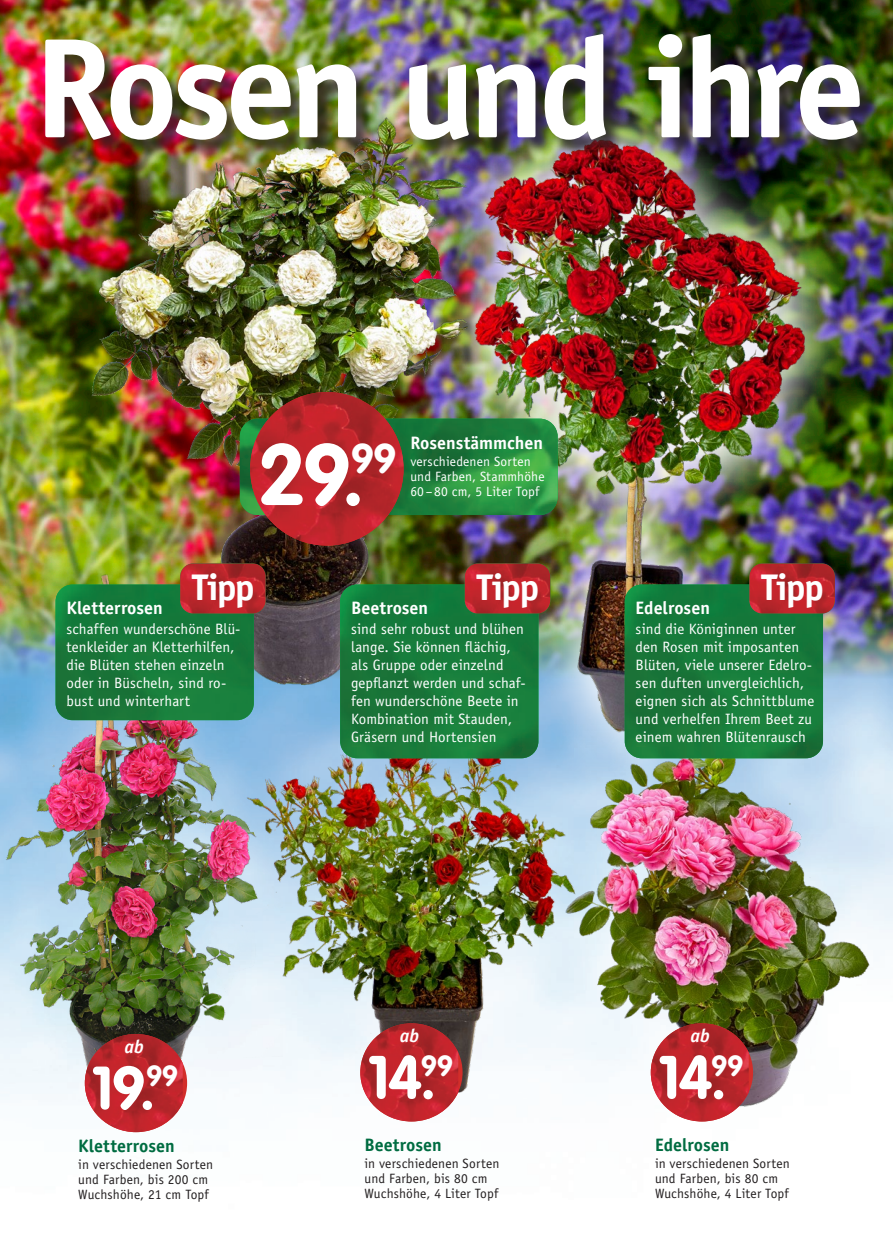
<style>
.page{position:relative;width:893px;height:1234px;background:#fff}
.page>*{position:absolute;margin:0;border:0;box-sizing:border-box;transform-origin:0 0}
.t1{font:700 142.5px "Officina Sans Std";letter-spacing:-.05em;color:#fff}
.t2{font:700 85.5px "VAG Rounded Std";color:#fff}
.t3{font:700 60px "VAG Rounded Std";color:#fff}
.t4{font:700 41.1px "VAG Rounded Std";color:#fff}
.t5{font:700 37.2px "Officina Sans Std";letter-spacing:-.05em;color:#fff}
.t6{font:italic 700 18.75px "Officina Sans Std";color:#fff}
.t7{font:700 18px "Officina Sans Std";color:#fff}
.t8{font:700 18px "Officina Sans Std";color:#006c41}
.t9{font:15px/18px "Officina Sans Std";letter-spacing:.005em;color:#fff}
.t10{font:13.5px/15px "Officina Sans Std";letter-spacing:.01em;color:#231f20}
.t11{font:13.5px/15px "Officina Sans Std";letter-spacing:.01em;color:#fff}
</style>
<div class="page">
<img style="left:125px;top:687px;width:768px;height:446px">
<img style="left:0;top:0;width:893px;height:687px">
<img style="left:283px;top:727px;width:267px;height:374px">
<img style="left:550px;top:734px;width:332px;height:382px">
<div style="left:426px;top:90px;width:429px;height:692px;background:#fff;opacity:.93"></div>
<img style="left:497px;top:158px;width:347px;height:576px">
<img style="left:69px;top:158px;width:428px;height:544px">
<img style="left:0;top:551px;width:283px;height:571px">
<img style="left:240px;top:418px;width:318px;height:97px">
<img style="left:250px;top:392px;width:154px;height:153px;border-radius:77px">
<img style="left:360px;top:1023px;width:98px;height:98px">
<img style="left:651px;top:1023px;width:98px;height:98px">
<img style="left:85px;top:1033px;width:98px;height:98px">
<div style="left:47px;top:36px;width:832px;height:122px;background:#231f20;opacity:.75"></div>
<img style="left:340px;top:584px;width:198px;height:174px">
<img style="left:465px;top:563px;width:85px;height:50px">
<img style="left:625px;top:584px;width:198px;height:174px">
<img style="left:749px;top:563px;width:86px;height:50px">
<img style="left:56px;top:584px;width:198px;height:136px">
<img style="left:180px;top:563px;width:86px;height:50px">
<h1 class="t1" style="left:34px;top:0;width:833px">Rosen und ihre</h1>
<h3 class="t4" style="left:351px;top:434px;width:48px">99</h3>
<h2 class="t2" style="left:257px;top:424px;width:109px">29.</h2>
<p class="t7" style="left:410px;top:431px;width:134px">Rosenstämmchen</p>
<p class="t11" style="left:410px;top:454px;width:136px">verschiedenen Sorten und Farben, Stammhöhe</p>
<p class="t11" style="left:410px;top:484px;width:130px">60– 80 cm, 5 Liter Topf</p>
<h3 class="t5" style="left:192px;top:564px;width:64px">Tipp</h3>
<p class="t7" style="left:66px;top:596px;width:98px">Kletterrosen</p>
<p class="t9" style="left:66px;top:620px;width:176px">schaffen wunderschöne Blü&shy;tenkleider an Kletterhilfen, die Blüten stehen einzeln oder in Büscheln, sind ro&shy;bust und winterhart</p>
<h3 class="t5" style="left:477px;top:564px;width:64px">Tipp</h3>
<p class="t7" style="left:351px;top:596px;width:79px">Beetrosen</p>
<p class="t9" style="left:351px;top:620px;width:176px">sind sehr robust und blühen lange. Sie können flächig, als Gruppe oder einzelnd gepflanzt werden und schaf&shy;fen wunderschöne Beete in<br>Kombination mit Stauden,<br>Gräsern und Hortensien</p>
<h3 class="t5" style="left:761px;top:564px;width:64px">Tipp</h3>
<p class="t7" style="left:636px;top:596px;width:76px">Edelrosen</p>
<p class="t9" style="left:636px;top:620px;width:180px">sind die Königinnen unter den Rosen mit imposanten<br>Blüten, viele unserer Edelro&shy;sen duften unvergleichlich, eignen sich als Schnittblume und verhelfen Ihrem Beet zu einem wahren Blütenrausch</p>
<p class="t6" style="left:124px;top:1035px;width:21px">ab</p>
<h3 class="t3" style="left:91px;top:1052px;width:89px">19.<sup>99</sup></h3>
<p class="t8" style="left:78px;top:1134px;width:98px">Kletterrosen</p>
<p class="t10" style="left:78px;top:1156px;width:136px">in verschiedenen Sorten und Farben, bis 200 cm<br>Wuchshöhe, 21 cm Topf</p>
<p class="t6" style="left:400px;top:1024px;width:21px">ab</p>
<h3 class="t3" style="left:368px;top:1041px;width:87px">14.<sup>99</sup></h3>
<p class="t8" style="left:365px;top:1133px;width:79px">Beetrosen</p>
<p class="t10" style="left:365px;top:1155px;width:136px">in verschiedenen Sorten und Farben, bis 80 cm<br>Wuchshöhe, 4 Liter Topf</p>
<p class="t6" style="left:690px;top:1024px;width:21px">ab</p>
<h3 class="t3" style="left:658px;top:1041px;width:87px">14.<sup>99</sup></h3>
<p class="t8" style="left:655px;top:1133px;width:76px">Edelrosen</p>
<p class="t10" style="left:655px;top:1155px;width:136px">in verschiedenen Sorten und Farben, bis 80 cm<br>Wuchshöhe, 4 Liter Topf</p>
</div>
